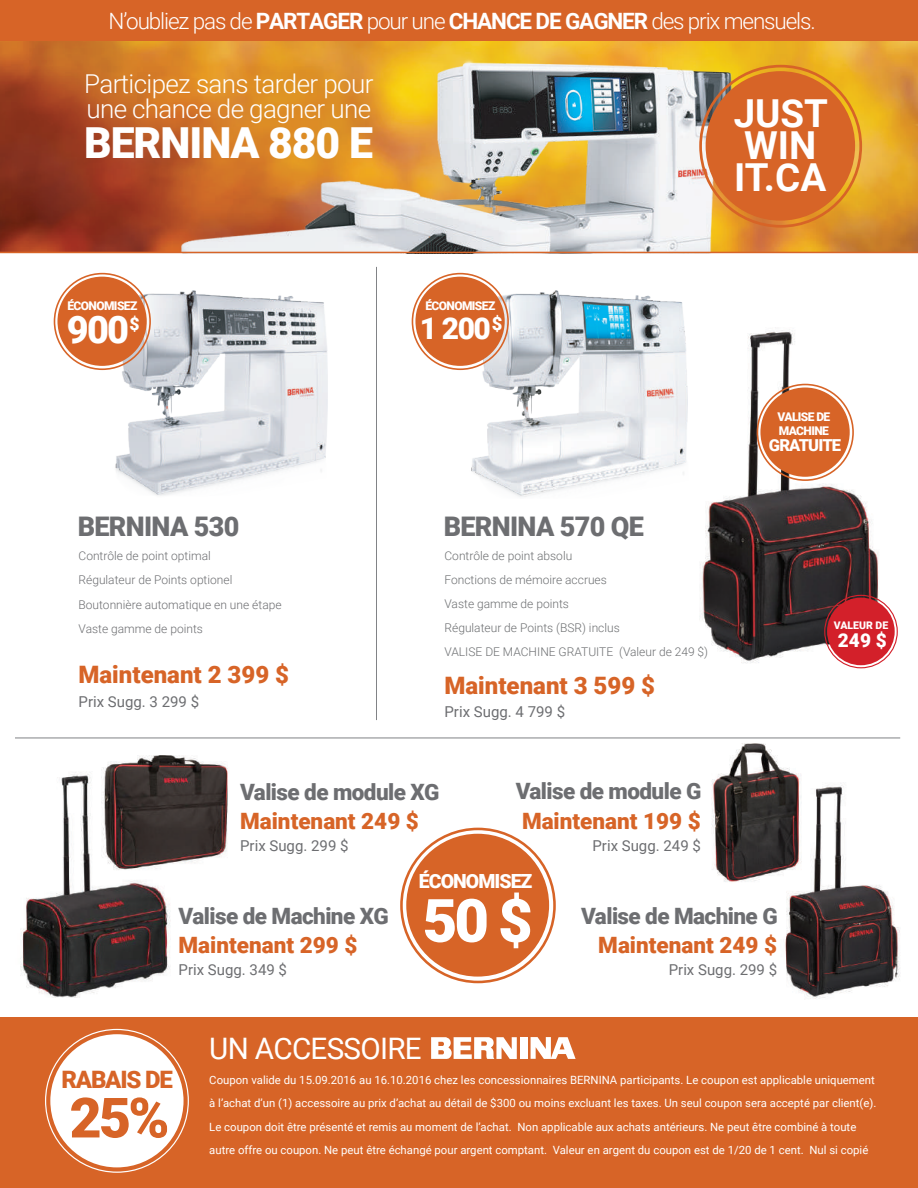
<style>
.page{position:relative;width:918px;height:1188px;background:#fff}
.page>*{position:absolute;margin:0;border:0;box-sizing:border-box;transform-origin:0 0}
.t1{font:900 60px "Roboto";color:#fff}
.t2{font:900 55.5px "Roboto";color:#d76427}
.t3{font:900 42.75px "Roboto";letter-spacing:-.025em;color:#fff}
.t4{font:700 38.55px/31.8px "Roboto";color:#fff}
.t5{font:900 37.95px "Roboto";color:#fff}
.t6{font:900 30px "Roboto";color:#fff}
.t7{font:29.55px "Roboto";letter-spacing:-.025em;color:#fff}
.t8{font:900 27px "Roboto";letter-spacing:-.025em;color:#6d6e71}
.t9{font:300 25.95px/24.3px "Roboto";letter-spacing:-.025em;color:#fff}
.t10{font:900 24px "Roboto";color:#d76427}
.t11{font:900 24px "Roboto";letter-spacing:-.05em;color:#d76427}
.t12{font:900 22.5px "Roboto";letter-spacing:-.025em;color:#6d6e71}
.t13{font:300 22.5px "Roboto";letter-spacing:-.05em;color:#fff}
.t14{font:900 22.5px "Roboto";color:#d76427}
.t15{font:900 19.5px "Roboto";letter-spacing:-.05em;color:#fff}
.t16{font:900 19.05px "Roboto";color:#fff}
.t17{font:900 16.5px "Roboto";letter-spacing:-.05em;color:#fff}
.t18{font:15px "Roboto";color:#6d6e71}
.t19{font:300 12px/24px "Roboto";color:#6d6f71}
.t20{font:300 12px/24.2px "Roboto";color:#6d6e71}
.t21{font:900 12px/13.5px "Roboto";letter-spacing:-.05em;color:#fff}
.t22{font:11.4px/23.4px "Roboto";color:#fff}
.t23{font:900 10.5px "Roboto";color:#fff}
.s1{font-weight:700}
</style>
<div class="page">
<img style="left:699px;top:327px;width:199px;height:342px">
<img style="left:663px;top:737px;width:175px;height:145px">
<img style="left:0;top:40px;width:918px;height:212px">
<img style="left:114px;top:291px;width:214px;height:205px">
<img style="left:469px;top:291px;width:219px;height:206px">
<img style="left:20px;top:772px;width:150px;height:225px">
<img style="left:95px;top:755px;width:133px;height:118px">
<div style="left:0;top:1017px;width:918px;height:171px;background:#d76427"></div>
<img style="left:172px;top:40px;width:559px;height:212px">
<div style="left:0;top:0;width:918px;height:40px;background:#d76427"></div>
<hr style="left:0;top:252px;width:918px;height:1px;background:#d76427">
<div style="left:57px;top:277px;width:90px;height:89px;background:#d76427;border-radius:50%"></div>
<div style="left:54px;top:273px;width:97px;height:97px;border:2px solid #d76427;border-radius:50%"></div>
<div style="left:415px;top:277px;width:90px;height:89px;background:#d76427;border-radius:50%"></div>
<div style="left:412px;top:273px;width:97px;height:97px;border:2px solid #d76427;border-radius:50%"></div>
<div style="left:706px;top:71px;width:149px;height:150px;background:#d76427;border-radius:50%"></div>
<div style="left:699px;top:65px;width:163px;height:163px;border:3px solid #d76427;border-radius:50%"></div>
<div style="left:760px;top:388px;width:90px;height:89px;background:#d76427;border-radius:50%"></div>
<div style="left:757px;top:384px;width:97px;height:97px;border:2px solid #d76427;border-radius:50%"></div>
<div style="left:520px;top:1037px;width:7px;height:22px;background:#fff"></div>
<svg style="left:531px;top:1037px;width:45px;height:22px"></svg>
<svg style="left:431px;top:1037px;width:86px;height:22px"></svg>
<div style="left:50px;top:1034px;width:134px;height:133px;background:#fff;border-radius:50%"></div>
<div style="left:827px;top:598px;width:68px;height:67px;background:#d3202a;border-radius:50%"></div>
<div style="left:824px;top:595px;width:74px;height:73px;border:1px solid #d3202a;border-radius:50%"></div>
<hr style="left:376px;top:267px;width:1px;height:453px;background:#818386">
<hr style="left:15px;top:738px;width:885px;height:1px;background:#818386">
<img style="left:768px;top:777px;width:132px;height:222px">
<div style="left:406px;top:834px;width:143px;height:143px;background:#d76427;border-radius:50%"></div>
<div style="left:400px;top:828px;width:156px;height:155px;border:3px solid #d76427;border-radius:50%"></div>
<h3 class="t13" style="left:108px;top:6px;width:709px">N’oubliez pas de <span class="s1">PARTAGER</span> pour une <span class="s1">CHANCE DE GAGNER</span> des prix mensuels.</h3>
<h3 class="t9" style="left:84px;top:71px;width:291px">Participez sans tarder pour une chance de gagner une</h3>
<h3 class="t3" style="left:84px;top:113px;width:290px">BERNINA 880 E</h3>
<h3 class="t4" style="left:734px;top:96px;width:96px">JUST<br>WIN<br>IT.CA</h3>
<p class="t21" style="left:67px;top:299px;width:71px">ÉCONOMISEZ</p>
<h3 class="t5" style="left:67px;top:303px;width:74px">900<sup>$</sup></h3>
<h3 class="t8" style="left:78px;top:508px;width:163px">BERNINA 530</h3>
<p class="t20" style="left:79px;top:543px;width:205px">Contrôle de point optimal<br>Régulateur de Points optionel<br>Boutonnière automatique en une étape<br>Vaste gamme de points</p>
<h3 class="t10" style="left:79px;top:658px;width:212px">Maintenant 2 399 $</h3>
<h3 class="t18" style="left:79px;top:691px;width:122px">Prix Sugg. 3 299 $</h3>
<p class="t21" style="left:425px;top:299px;width:71px">ÉCONOMISEZ</p>
<h3 class="t6" style="left:420px;top:307px;width:84px">1 200<sup>$</sup></h3>
<h3 class="t8" style="left:444px;top:508px;width:202px">BERNINA 570 QE</h3>
<p class="t19" style="left:445px;top:544px;width:265px">Contrôle de point absolu<br>Fonctions de mémoire accrues<br>Vaste gamme de points<br>Régulateur de Points (BSR) inclus<br>VALISE DE MACHINE GRATUITE (Valeur de 249 $)</p>
<h3 class="t10" style="left:445px;top:668px;width:212px">Maintenant 3 599 $</h3>
<h3 class="t18" style="left:445px;top:701px;width:122px">Prix Sugg. 4 799 $</h3>
<h3 class="t12" style="left:240px;top:776px;width:201px">Valise de module XG</h3>
<h3 class="t18" style="left:240px;top:835px;width:110px">Prix Sugg. 299 $</h3>
<h3 class="t14" style="left:240px;top:805px;width:180px">Maintenant 249 $</h3>
<h3 class="t12" style="left:516px;top:776px;width:187px">Valise de module G</h3>
<h3 class="t18" style="left:592px;top:835px;width:110px">Prix Sugg. 249 $</h3>
<h3 class="t14" style="left:522px;top:805px;width:180px">Maintenant 199 $</h3>
<p class="t21" style="left:778px;top:410px;width:54px">VALISE DE<br>MACHINE</p>
<h3 class="t17" style="left:769px;top:434px;width:74px">GRATUITE</h3>
<p class="t23" style="left:834px;top:617px;width:56px">VALEUR DE</p>
<h3 class="t16" style="left:838px;top:626px;width:50px">249 $</h3>
<h3 class="t12" style="left:179px;top:900px;width:212px">Valise de Machine XG</h3>
<h3 class="t18" style="left:179px;top:960px;width:110px">Prix Sugg. 349 $</h3>
<h3 class="t14" style="left:179px;top:930px;width:180px">Maintenant 299 $</h3>
<h3 class="t15" style="left:419px;top:867px;width:115px">ÉCONOMISEZ</h3>
<h1 class="t1" style="left:423px;top:879px;width:112px">50 $</h1>
<h3 class="t7" style="left:209px;top:1028px;width:214px">UN ACCESSOIRE</h3>
<h3 class="t12" style="left:581px;top:900px;width:198px">Valise de Machine G</h3>
<h3 class="t18" style="left:669px;top:960px;width:110px">Prix Sugg. 299 $</h3>
<h3 class="t14" style="left:598px;top:930px;width:180px">Maintenant 249 $</h3>
<h3 class="t11" style="left:61px;top:1063px;width:113px">RABAIS DE</h3>
<h2 class="t2" style="left:70px;top:1079px;width:101px">25%</h2>
<p class="t22" style="left:209px;top:1068px;width:669px">Coupon valide du 15.09.2016 au 16.10.2016 chez les concessionnaires BERNINA participants. Le coupon est applicable uniquement à l’achat d’un (1) accessoire au prix d’achat au détail de $300 ou moins excluant les taxes. Un seul coupon sera accepté par client(e).<br>Le coupon doit être présenté et remis au moment de l’achat. Non applicable aux achats antérieurs. Ne peut être combiné à toute autre offre ou coupon. Ne peut être échangé pour argent comptant. Valeur en argent du coupon est de 1/20 de 1 cent. Nul si copié</p>
</div>
